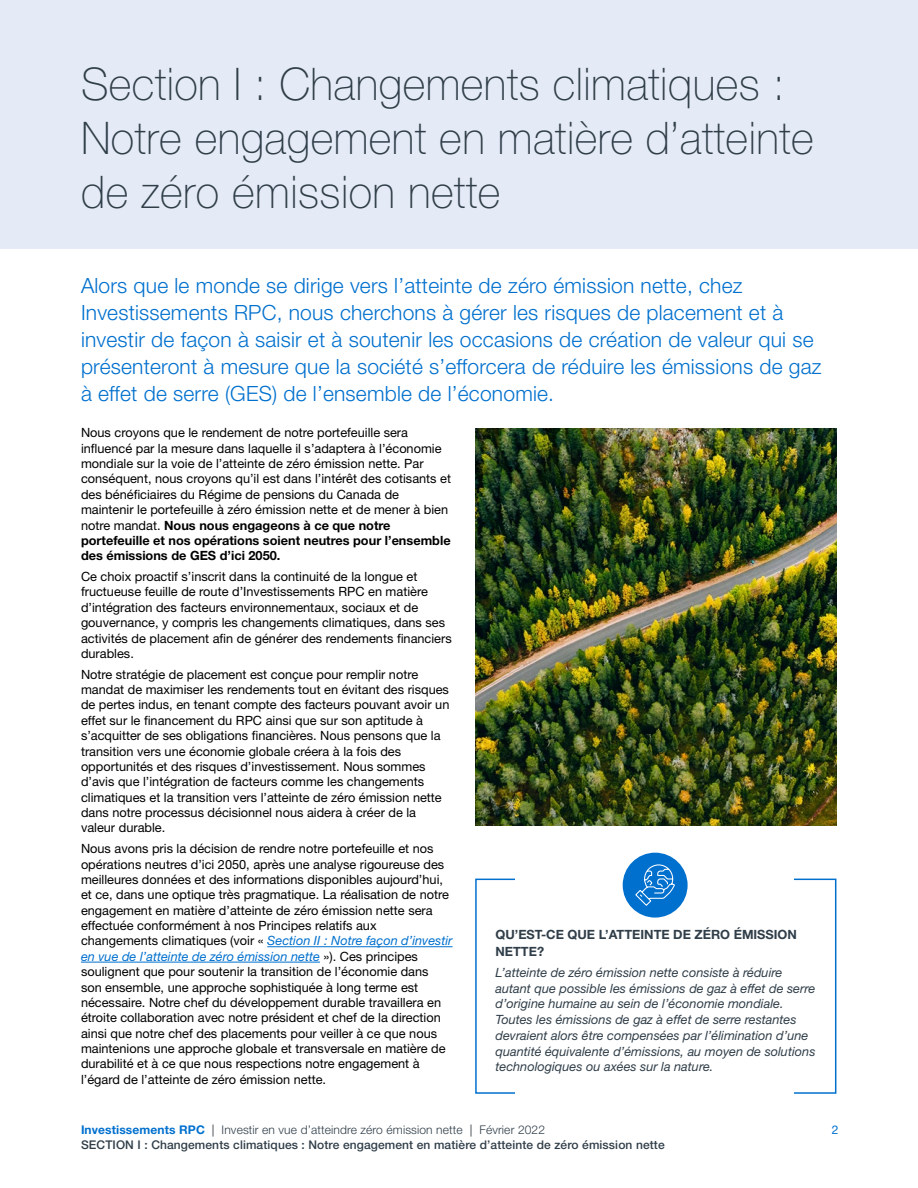
<style>
.page{position:relative;width:918px;height:1188px;background:#fff}
.page>*{position:absolute;margin:0;border:0;box-sizing:border-box;transform-origin:0 0}
.t1{font:100 45px/54px "Helvetica Neue LT Pro";letter-spacing:.01em;color:#303e49}
.t2{font:300 21px/27px "Helvetica Neue LT Pro";letter-spacing:.01em;color:#0070ce}
.t3{font:12.75px/15.3px "Helvetica Neue LT Pro";color:#000}
.t4{font:italic 12.75px/15.8px "Helvetica Neue LT Pro";color:#303e49}
.t5{font:700 12.75px/16.5px "Helvetica Neue LT Pro";color:#303e49}
.t6{font:500 12px "Helvetica Neue LT Pro";letter-spacing:.01em;color:#303e49}
.t7{font:300 12px "Helvetica Neue LT Pro";letter-spacing:.01em;color:#303e49}
.t8{font:12px "Helvetica Neue LT Pro";color:#0070ce}
.s1{font-weight:700}
.s2{font-style:italic;color:#0070ce}
.s3{font-weight:700;color:#0070ce}
.s4{font-weight:500;color:#767c80}
</style>
<div class="page">
<div style="left:0;top:0;width:918px;height:248px;background:#e4ebf6"></div>
<hr style="left:267px;top:946px;width:186px;height:1px;background:#0070ce">
<hr style="left:81px;top:962px;width:239px;height:1px;background:#0070ce">
<div style="left:475px;top:879px;width:361px;height:215px;border:2px solid #0070ce"></div>
<div style="left:515px;top:872px;width:279px;height:230px;background:#fff"></div>
<div style="left:623px;top:853px;width:65px;height:65px;background:#0070ce;border-radius:50%"></div>
<svg style="left:635px;top:864px;width:40px;height:42px"></svg>
<img style="left:475px;top:428px;width:361px;height:397px">
<p class="t1" style="left:81px;top:56px;width:734px">Section I : Changements climatiques :<br>Notre engagement en matière d’atteinte de zéro émission nette</p>
<p class="t2" style="left:81px;top:271px;width:742px">Alors que le monde se dirige vers l’atteinte de zéro émission nette, chez Investissements RPC, nous cherchons à gérer les risques de placement et à investir de façon à saisir et à soutenir les occasions de création de valeur qui se présenteront à mesure que la société s’efforcera de réduire les émissions de gaz à effet de serre (GES) de l’ensemble de l’économie.</p>
<p class="t3" style="left:81px;top:425px;width:372px">Nous croyons que le rendement de notre portefeuille sera influencé par la mesure dans laquelle il s’adaptera à l’économie mondiale sur la voie de l’atteinte de zéro émission nette. Par conséquent, nous croyons qu’il est dans l’intérêt des cotisants et des bénéficiaires du Régime de pensions du Canada de maintenir le portefeuille à zéro émission nette et de mener à bien notre mandat. <span class="s1">Nous nous engageons à ce que notre portefeuille et nos opérations soient neutres pour l’ensemble des émissions de GES d’ici 2050.</span></p>
<p class="t3" style="left:81px;top:569px;width:372px">Ce choix proactif s’inscrit dans la continuité de la longue et fructueuse feuille de route d’Investissements RPC en matière d’intégration des facteurs environnementaux, sociaux et de gouvernance, y compris les changements climatiques, dans ses activités de placement afin de générer des rendements financiers durables.</p>
<p class="t3" style="left:81px;top:666px;width:370px">Notre stratégie de placement est conçue pour remplir notre mandat de maximiser les rendements tout en évitant des risques de pertes indus, en tenant compte des facteurs pouvant avoir un effet sur le financement du RPC ainsi que sur son aptitude à s’acquitter de ses obligations financières. Nous pensons que la transition vers une économie globale créera à la fois des opportunités et des risques d’investissement. Nous sommes d’avis que l’intégration de facteurs comme les changements climatiques et la transition vers l’atteinte de zéro émission nette dans notre processus décisionnel nous aidera à créer de la valeur durable.</p>
<p class="t3" style="left:81px;top:841px;width:373px">Nous avons pris la décision de rendre notre portefeuille et nos opérations neutres d’ici 2050, après une analyse rigoureuse des meilleures données et des informations disponibles aujourd’hui, et ce, dans une optique très pragmatique. La réalisation de notre engagement en matière d’atteinte de zéro émission nette sera effectuée conformément à nos Principes relatifs aux changements climatiques (voir « <span class="s2">Section II : Notre façon d’investir en vue de l’atteinte de zéro émission nette</span> »). Ces principes soulignent que pour soutenir la transition de l’économie dans son ensemble, une approche sophistiquée à long terme est nécessaire. Notre chef du développement durable travaillera en étroite collaboration avec notre président et chef de la direction ainsi que notre chef des placements pour veiller à ce que nous maintenions une approche globale et transversale en matière de durabilité et à ce que nous respections notre engagement à l’égard de l’atteinte de zéro émission nette.</p>
<p class="t5" style="left:495px;top:926px;width:303px">QU’EST-CE QUE L’ATTEINTE DE ZÉRO ÉMISSION<br>NETTE?</p>
<p class="t4" style="left:495px;top:964px;width:321px">L’atteinte de zéro émission nette consiste à réduire autant que possible les émissions de gaz à effet de serre d’origine humaine au sein de l’économie mondiale.<br>Toutes les émissions de gaz à effet de serre restantes devraient alors être compensées par l’élimination d’une quantité équivalente d’émissions, au moyen de solutions technologiques ou axées sur la nature.</p>
<p class="t7" style="left:81px;top:1122px;width:466px"><span class="s3">Investissements RPC</span> <span class="s4">|</span> Investir en vue d’atteindre zéro émission nette <span class="s4">|</span> Février 2022</p>
<p class="t8" style="left:832px;top:1122px;width:8px">2</p>
<p class="t6" style="left:81px;top:1137px;width:585px">SECTION I : Changements climatiques : Notre engagement en matière d’atteinte de zéro émission nette</p>
</div>
